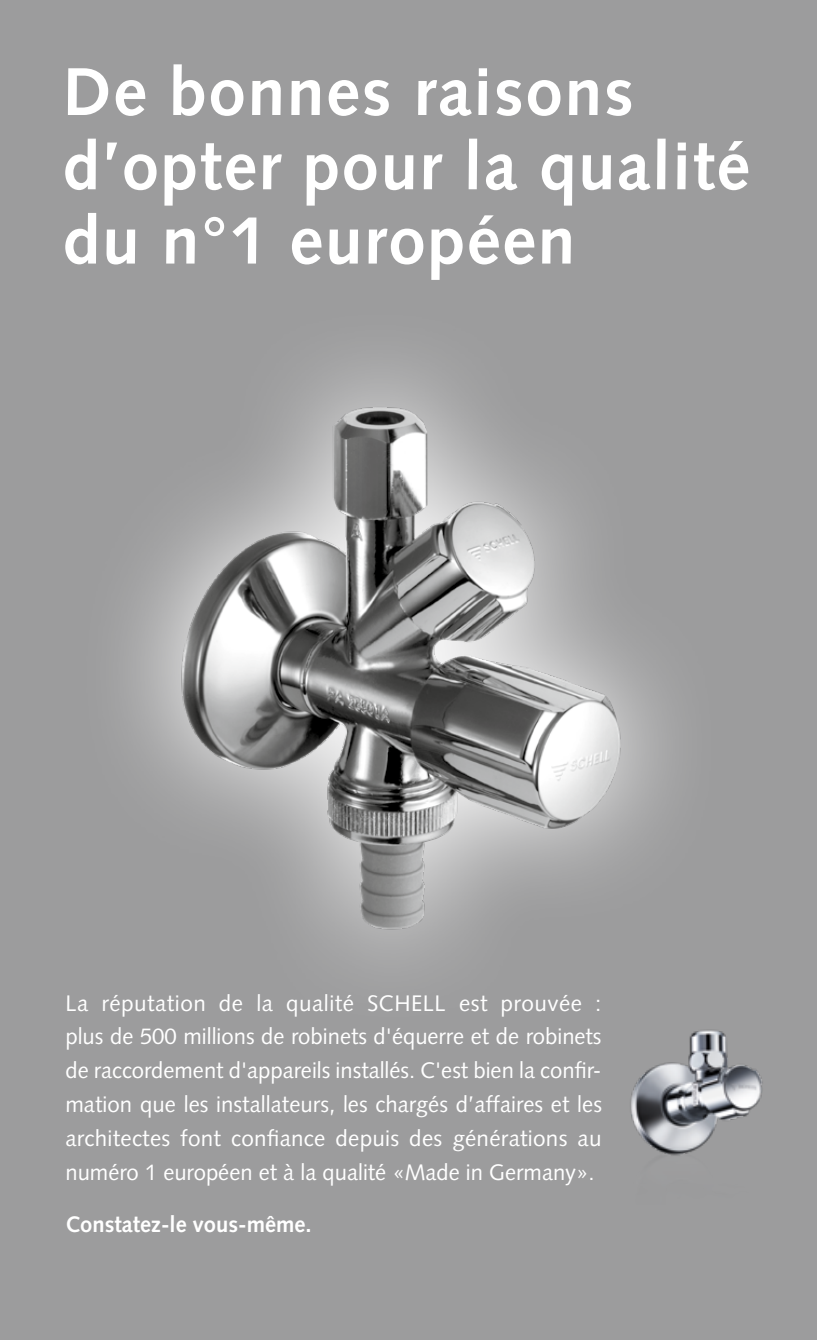
<style>
.page{position:relative;width:817px;height:1340px;background:#fff}
.page>*{position:absolute;margin:0;border:0;box-sizing:border-box;transform-origin:0 0}
.t1{font:700 67.5px/74.2px "Syntax";letter-spacing:.025em;color:#fff}
.t2{font:22.5px/33.8px "Syntax";color:#fff;text-align:justify}
.t3{font:700 22.5px "Syntax";color:#fff}
</style>
<div class="page">
<hr style="left:816px;top:0;width:1px;height:1339px;background:#9d0318">
<div style="left:0;top:0;width:816px;height:1339px;background:#9c9c9d"></div>
<img style="left:631px;top:1031px;width:132px;height:125px">
<img style="left:145px;top:363px;width:522px;height:598px">
<h1 class="t1" style="left:63px;top:55px;width:688px">De bonnes raisons d’opter pour la qualité du n°1 européen</h1>
<p class="t2" style="left:65px;top:986px;width:538px">La réputation de la qualité SCHELL est prouvée : plus de 500 millions de robinets d'équerre et de robinets de raccordement d'appareils installés. C'est bien la confir&shy;mation que les installateurs, les chargés d’affaires et les architectes font confiance depuis des générations au numéro 1 européen et à la qualité «Made in Germany».</p>
<p class="t3" style="left:65px;top:1211px;width:248px">Constatez-le vous-même.</p>
</div>
